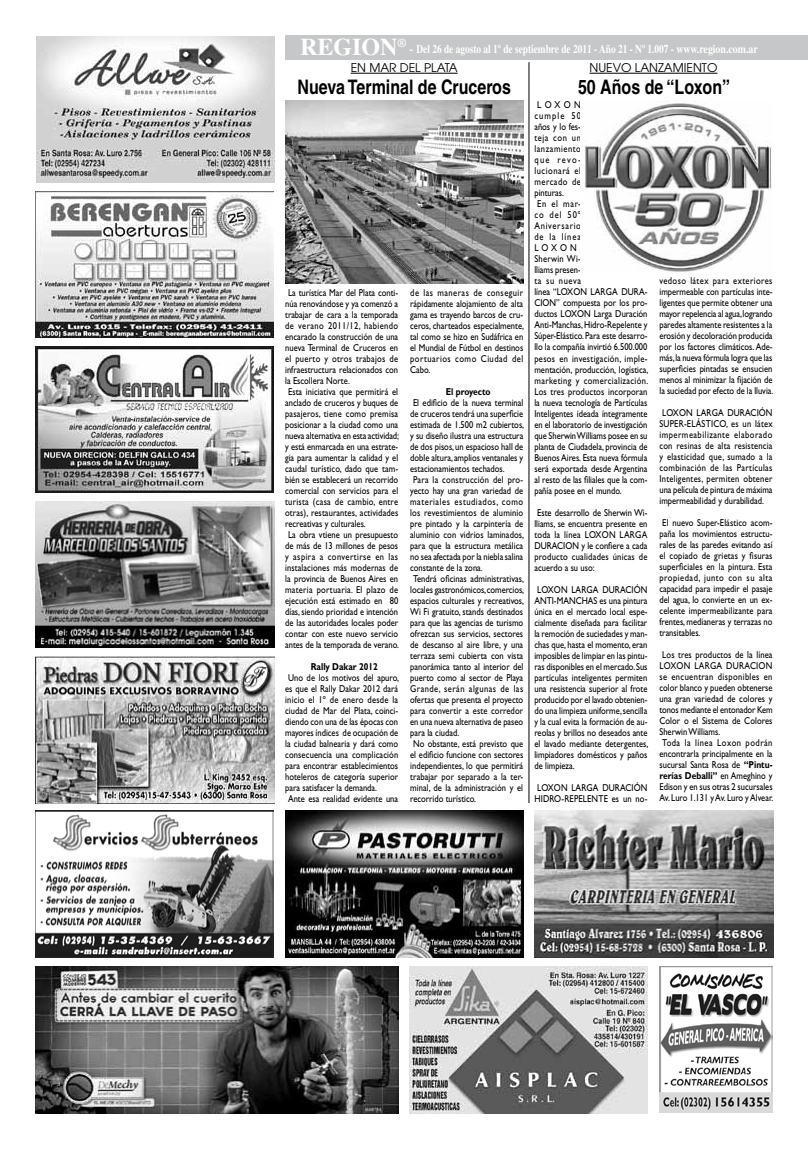
<style>
.page{position:relative;width:808px;height:1149px;background:#fff}
.page>*{position:absolute;margin:0;border:0;box-sizing:border-box;transform-origin:0 0}
.t1{font:700 24px "Times";color:#fff}
.t2{font:700 20px "Helvetica";color:#000;scale:.8 1}
.t3{font:700 12px "Times";color:#fff}
.t4{font:12px "Avant Garde";color:#000}
.t5{font:10px/11px "Gill Sans";color:#000;scale:.85 1}
.t6{font:700 10px "Gill Sans";color:#000;scale:.85 1}
.s1{font-weight:700}
</style>
<div class="page">
<div style="left:285px;top:35px;width:523px;height:25px;background:#c6c7c8"></div>
<img style="left:35px;top:191px;width:239px;height:146px">
<img style="left:36px;top:36px;width:238px;height:147px">
<img style="left:35px;top:346px;width:239px;height:146px">
<img style="left:285px;top:810px;width:238px;height:147px">
<img style="left:35px;top:810px;width:239px;height:147px">
<img style="left:535px;top:810px;width:238px;height:147px">
<img style="left:36px;top:656px;width:239px;height:146px">
<img style="left:409px;top:966px;width:239px;height:147px">
<img style="left:35px;top:501px;width:239px;height:146px">
<hr style="left:351px;top:73px;width:107px;height:1px;background:#000">
<hr style="left:589px;top:73px;width:128px;height:1px;background:#000">
<hr style="left:529px;top:62px;width:1px;height:740px;background:#000">
<img style="left:285px;top:101px;width:238px;height:183px">
<img style="left:585px;top:101px;width:187px;height:171px">
<img style="left:660px;top:966px;width:113px;height:146px">
<img style="left:35px;top:966px;width:363px;height:147px">
<h1 class="t1" style="left:300px;top:33px;width:108px">REGION<sup>®</sup></h1>
<p class="t3" style="left:409px;top:42px;width:350px">- Del 26 de agosto al 1º de septiembre de 2011 - Año 21 - Nº 1.007 - www.region.com.ar</p>
<p class="t4" style="left:351px;top:60px;width:102px">EN MAR DEL PLATA</p>
<h2 class="t2" style="left:297px;top:75px;width:268px">Nueva Terminal de Cruceros</h2>
<p class="t4" style="left:589px;top:60px;width:10px">NUEVO</p>
<p class="t4" style="left:635px;top:60px;width:9px">LAN</p>
<p class="t4" style="left:658px;top:60px;width:37px">ZAMIENTO</p>
<h2 class="t2" style="left:578px;top:75px;width:192px">50 Años de “Loxon”</h2>
<p class="t5" style="left:285px;top:286px;width:136px">La turística Mar del Plata conti&shy;núa renovándose y ya comenzó a trabajar de cara a la temporada de verano 2011/12, habiendo encarado la construcción de una nueva Terminal de Cruceros en el puerto y otros trabajos de infraestructura relacionados con la Escollera Norte.<br>Esta iniciativa que permitirá el anclado de cruceros y buques de pasajeros, tiene como premisa posicionar a la ciudad como una nueva alternativa en esta actividad; y está enmarcada en una estrate&shy;gia para aumentar la calidad y el caudal turístico, dado que tam&shy;bién se establecerá un recorrido comercial con servicios para el turista (casa de cambio, entre otras), restaurantes, actividades recreativas y culturales.<br>La obra vtiene un presupuesto de más de 13 millones de pesos y aspira a convertirse en las instalaciones más modernas de la provincia de Buenos Aires en materia portuaria. El plazo de ejecución está estimado en 80 días, siendo prioridad e intención de las autoridades locales poder contar con este nuevo servicio antes de la temporada de verano.</p>
<p class="t6" style="left:311px;top:660px;width:80px">Rally Dakar 2012</p>
<p class="t5" style="left:285px;top:671px;width:136px">Uno de los motivos del apuro, es que el Rally Dakar 2012 dará inicio el 1º de enero desde la ciudad de Mar del Plata, coinci&shy;diendo con una de las épocas con mayores índices de ocupación de la ciudad balnearia y dará como consecuencia una complicación para encontrar establecimientos hoteleros de categoría superior para satisfacer la demanda.<br>Ante esa realidad evidente una</p>
<p class="t5" style="left:410px;top:286px;width:135px;text-align:justify">de las maneras de conseguir rápidamente alojamiento de alta gama es trayendo barcos de cru&shy;ceros, charteados especialmente, tal como se hizo en Sudáfrica en el Mundial de Fútbol en destinos portuarios como Ciudad del Cabo.</p>
<p class="t6" style="left:446px;top:385px;width:54px">El proyecto</p>
<p class="t5" style="left:410px;top:396px;width:136px">El edificio de la nueva terminal de cruceros tendrá una superficie estimada de 1.500 m2 cubiertos, y su diseño ilustra una estructura de dos pisos, un espacioso hall de doble altura, amplios ventanales y estacionamientos techados.<br>Para la construcción del pro&shy;yecto hay una gran variedad de materiales estudiados, como los revestimientos de aluminio pre pintado y la carpintería de aluminio con vidrios laminados, para que la estructura metálica no sea afectada por la niebla salina constante de la zona.<br>Tendrá oficinas administrativas, locales gastronómicos, comercios, espacios culturales y recreativos,<br>Wi Fi gratuito, stands destinados para que las agencias de turismo ofrezcan sus servicios, sectores de descanso al aire libre, y una terraza semi cubierta con vista panorámica tanto al interior del puerto como al sector de Playa<br>Grande, serán algunas de las ofertas que presenta el proyecto para convertir a este corredor en una nueva alternativa de paseo para la ciudad.<br>No obstante, está previsto que el edificio funcione con sectores independientes, lo que permitirá trabajar por separado a la ter&shy;minal, de la administración y el recorrido turístico.</p>
<p class="t5" style="left:534px;top:99px;width:136px">LOXON<br>cumple 50<br>años y lo fes-<br>teja con un<br>lanzamiento<br>que revo-<br>lucionará el<br>mercado de<br>pinturas.<br>En el mar-<br>co del 50º<br>Aniversario<br>de la línea<br>LOXON,<br>Sherwin Wi-<br>lliams presen-<br>ta su nueva<br>línea “LOXON LARGA DURA-<br>CION” compuesta por los pro&shy;ductos LOXON Larga Duración<br>Anti-Manchas, Hidro-Repelente y<br>Súper-Elástico. Para este desarro&shy;llo la compañía invirtió 6.500.000 pesos en investigación, imple&shy;mentación, producción, logística, marketing y comercialización.<br>Los tres productos incorporan la nueva tecnología de Partículas<br>Inteligentes ideada íntegramente en el laboratorio de investigación que Sherwin Williams posee en su planta de Ciudadela, provincia de<br>Buenos Aires. Esta nueva fórmula será exportada desde Argentina al resto de las filiales que la com&shy;pañía posee en el mundo.</p>
<p class="t5" style="left:534px;top:506px;width:135px;text-align:justify">Este desarrollo de Sherwin Wi&shy;lliams, se encuentra presente en toda la línea LOXON LARGA DURACION y le confiere a cada producto cualidades únicas de acuerdo a su uso:</p>
<p class="t5" style="left:534px;top:583px;width:136px;text-align:justify">LOXON LARGA DURACIÓN ANTI-MANCHAS es una pintura única en el mercado local espe&shy;cialmente diseñada para facilitar la remoción de suciedades y man&shy;chas que, hasta el momento, eran imposibles de limpiar en las pintu&shy;ras disponibles en el mercado. Sus partículas inteligentes permiten una resistencia superior al frote producido por el lavado obtenien&shy;do una limpieza uniforme, sencilla y la cual evita la formación de au&shy;reolas y brillos no deseados ante el lavado mediante detergentes, limpiadores domésticos y paños de limpieza.</p>
<p class="t5" style="left:534px;top:781px;width:135px">LOXON LARGA DURACIÓN<br>HIDRO-REPELENTE es un no-</p>
<p class="t5" style="left:659px;top:275px;width:135px;text-align:justify">vedoso látex para exteriores impermeable con partículas inte&shy;ligentes que permite obtener una mayor repelencia al agua, logrando paredes altamente resistentes a la erosión y decoloración producida por los factores climáticos. Ade&shy;más, la nueva fórmula logra que las superficies pintadas se ensucien menos al minimizar la fijación de la suciedad por efecto de la lluvia.</p>
<p class="t5" style="left:659px;top:407px;width:135px;text-align:justify">LOXON LARGA DURACIÓN SUPER-ELÁSTICO, es un látex impermeabilizante elaborado con resinas de alta resistencia y elasticidad que, sumado a la combinación de las Partículas Inteligentes, permiten obtener una película de pintura de máxima impermeabilidad y durabilidad.</p>
<p class="t5" style="left:659px;top:517px;width:135px;text-align:justify">El nuevo Super-Elástico acom&shy;paña los movimientos estructu&shy;rales de las paredes evitando así el copiado de grietas y fisuras superficiales en la pintura. Esta propiedad, junto con su alta capacidad para impedir el pasaje del agua, lo convierte en un ex&shy;celente impermeabilizante para frentes, medianeras y terrazas no transitables.</p>
<p class="t5" style="left:659px;top:649px;width:135px">Los tres productos de la línea<br>LOXON LARGA DURACION se encuentran disponibles en color blanco y pueden obtenerse una gran variedad de colores y tonos mediante el entonador Kem<br>Color o el Sistema de Colores<br>Sherwin Williams.<br>Toda la línea Loxon podrán encontrarla principalmente en la sucursal Santa Rosa de <span class="s1">“Pintu&shy;rerías Deballi”</span> en Ameghino y<br>Edison y en sus otras 2 sucursales<br>Av. Luro 1.131 y Av. Luro y Alvear.</p>
</div>
